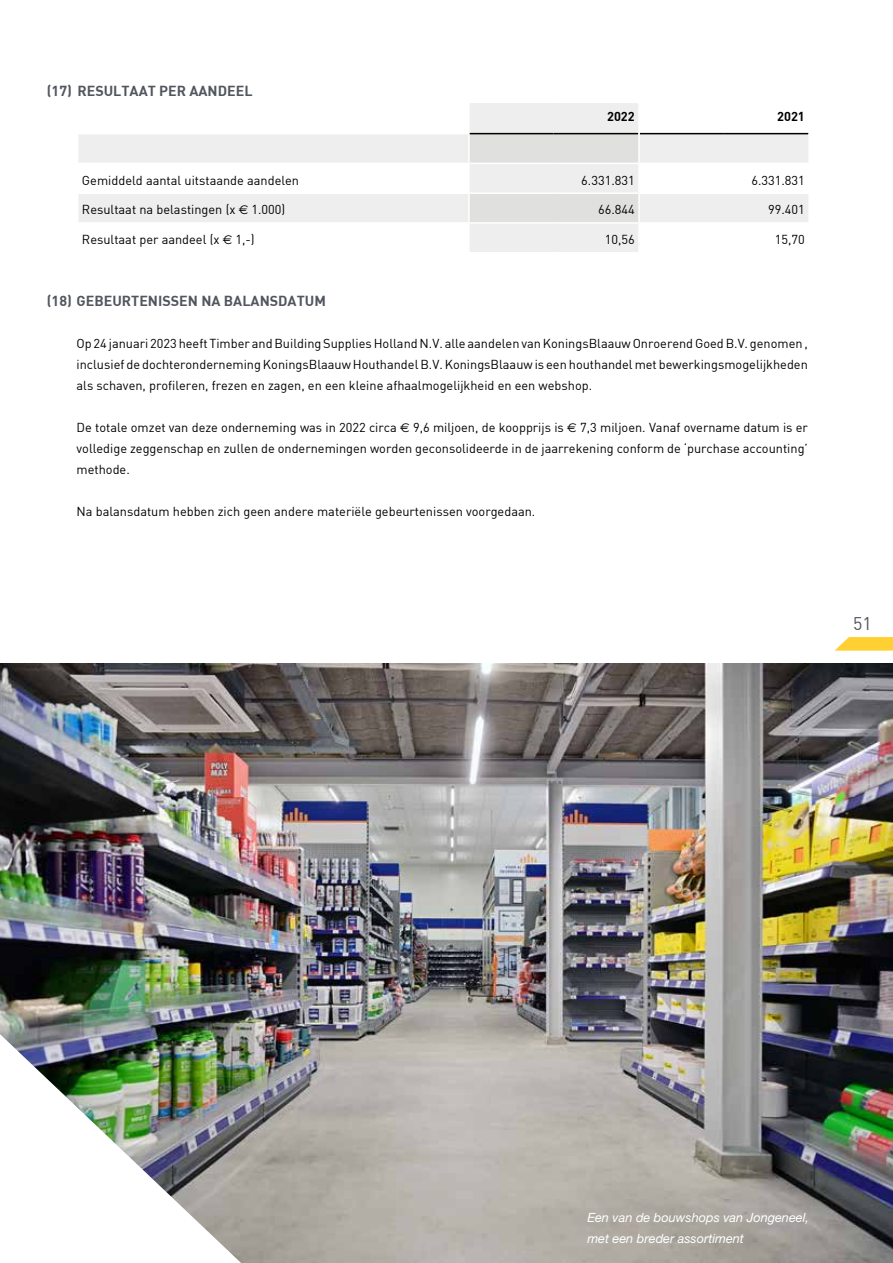
<style>
.page{position:relative;width:893px;height:1263px;background:#fff}
.page>*{position:absolute;margin:0;border:0;box-sizing:border-box;transform-origin:0 0}
.t1{font:18px "DIN";color:#51555e}
.t2{font:14.25px "DIN Bold";color:#51555e}
.t3{font:12.75px/21px "DIN";color:#000;text-align:justify}
.t4{font:italic 12.75px/21px "Helvetica Neue LT Std";color:#fff}
.t5{font:12.75px "DIN Bold";color:#000}
.s1{font-family:"Euro Sans Std"}
</style>
<div class="page">
<img style="left:0;top:663px;width:893px;height:600px">
<img style="left:0;top:1034px;width:241px;height:229px">
<svg style="left:79px;top:105px;width:729px;height:147px"></svg>
<svg style="left:470px;top:134px;width:168px;height:88px;background:#e3e3e3"></svg>
<hr style="left:77px;top:133px;width:393px;height:1px;background:#fff">
<hr style="left:77px;top:163px;width:392px;height:1px;background:#fff">
<hr style="left:77px;top:192px;width:392px;height:2px;background:#fff">
<hr style="left:77px;top:222px;width:392px;height:2px;background:#fff">
<hr style="left:468px;top:105px;width:2px;height:28px;background:#fff">
<hr style="left:470px;top:103px;width:84px;height:2px;background:#eee">
<hr style="left:554px;top:103px;width:84px;height:2px;background:#eee">
<hr style="left:470px;top:133px;width:84px;height:1px;background:#000">
<hr style="left:554px;top:133px;width:84px;height:1px;background:#000">
<hr style="left:640px;top:133px;width:84px;height:1px;background:#000">
<hr style="left:724px;top:133px;width:84px;height:1px;background:#000">
<hr style="left:638px;top:105px;width:2px;height:29px;background:#fff">
<hr style="left:468px;top:134px;width:2px;height:29px;background:#fff">
<hr style="left:638px;top:134px;width:2px;height:29px;background:#fff">
<hr style="left:469px;top:163px;width:85px;height:1px;background:#fff">
<hr style="left:468px;top:164px;width:2px;height:28px;background:#fff">
<hr style="left:554px;top:163px;width:85px;height:1px;background:#fff">
<hr style="left:639px;top:163px;width:85px;height:1px;background:#fff">
<hr style="left:638px;top:164px;width:2px;height:28px;background:#fff">
<hr style="left:724px;top:163px;width:86px;height:1px;background:#fff">
<hr style="left:469px;top:192px;width:85px;height:2px;background:#fff">
<hr style="left:468px;top:194px;width:2px;height:28px;background:#fff">
<hr style="left:554px;top:192px;width:85px;height:2px;background:#fff">
<hr style="left:639px;top:192px;width:85px;height:2px;background:#fff">
<hr style="left:638px;top:194px;width:2px;height:28px;background:#fff">
<hr style="left:724px;top:192px;width:86px;height:2px;background:#fff">
<hr style="left:469px;top:222px;width:85px;height:2px;background:#fff">
<hr style="left:468px;top:224px;width:2px;height:28px;background:#fff">
<hr style="left:554px;top:222px;width:85px;height:2px;background:#fff">
<hr style="left:639px;top:222px;width:85px;height:2px;background:#fff">
<hr style="left:638px;top:224px;width:2px;height:28px;background:#fff">
<hr style="left:724px;top:222px;width:86px;height:2px;background:#fff">
<svg style="left:835px;top:637px;width:58px;height:14px"></svg>
<p class="t2" style="left:47px;top:82px;width:207px">(17) RESULTAAT PER AANDEEL</p>
<p class="t5" style="left:607px;top:108px;width:29px">2022</p>
<p class="t5" style="left:777px;top:108px;width:29px">2021</p>
<p class="t3" style="left:82px;top:169px;width:219px">Gemiddeld aantal uitstaande aandelen</p>
<p class="t3" style="left:581px;top:169px;width:55px">6.331.831</p>
<p class="t3" style="left:751px;top:169px;width:55px">6.331.831</p>
<p class="t3" style="left:82px;top:199px;width:205px">Resultaat na belastingen (x <span class="s1">€</span> 1.000)</p>
<p class="t3" style="left:598px;top:199px;width:38px">66.844</p>
<p class="t3" style="left:768px;top:199px;width:38px">99.401</p>
<p class="t3" style="left:82px;top:229px;width:174px">Resultaat per aandeel (x <span class="s1">€</span> 1,-)</p>
<p class="t3" style="left:605px;top:229px;width:31px">10,56</p>
<p class="t3" style="left:775px;top:229px;width:31px">15,70</p>
<p class="t2" style="left:47px;top:292px;width:281px">(18) GEBEURTENISSEN NA BALANSDATUM</p>
<p class="t3" style="left:77px;top:333px;width:733px">Op 24 januari 2023 heeft Timber and Building Supplies Holland N.V. alle aandelen van KoningsBlaauw Onroerend Goed B.V. genomen , inclusief de dochteronderneming KoningsBlaauw Houthandel B.V. KoningsBlaauw is een houthandel met bewerkingsmogelijkheden als schaven, profileren, frezen en zagen, en een kleine afhaalmogelijkheid en een webshop.</p>
<p class="t3" style="left:77px;top:417px;width:733px">De totale omzet van deze onderneming was in 2022 circa <span class="s1">€</span> 9,6 miljoen, de koopprijs is <span class="s1">€</span> 7,3 miljoen. Vanaf overname datum is er volledige zeggenschap en zullen de ondernemingen worden geconsolideerde in de jaarrekening conform de ‘purchase accounting’ methode.</p>
<p class="t3" style="left:77px;top:501px;width:460px">Na balansdatum hebben zich geen andere materiële gebeurtenissen voorgedaan.</p>
<h1 class="t1" style="left:853px;top:612px;width:20px">51</h1>
<p class="t4" style="left:587px;top:1207px;width:223px">Een van de bouwshops van Jongeneel, met een breder assortiment</p>
</div>
